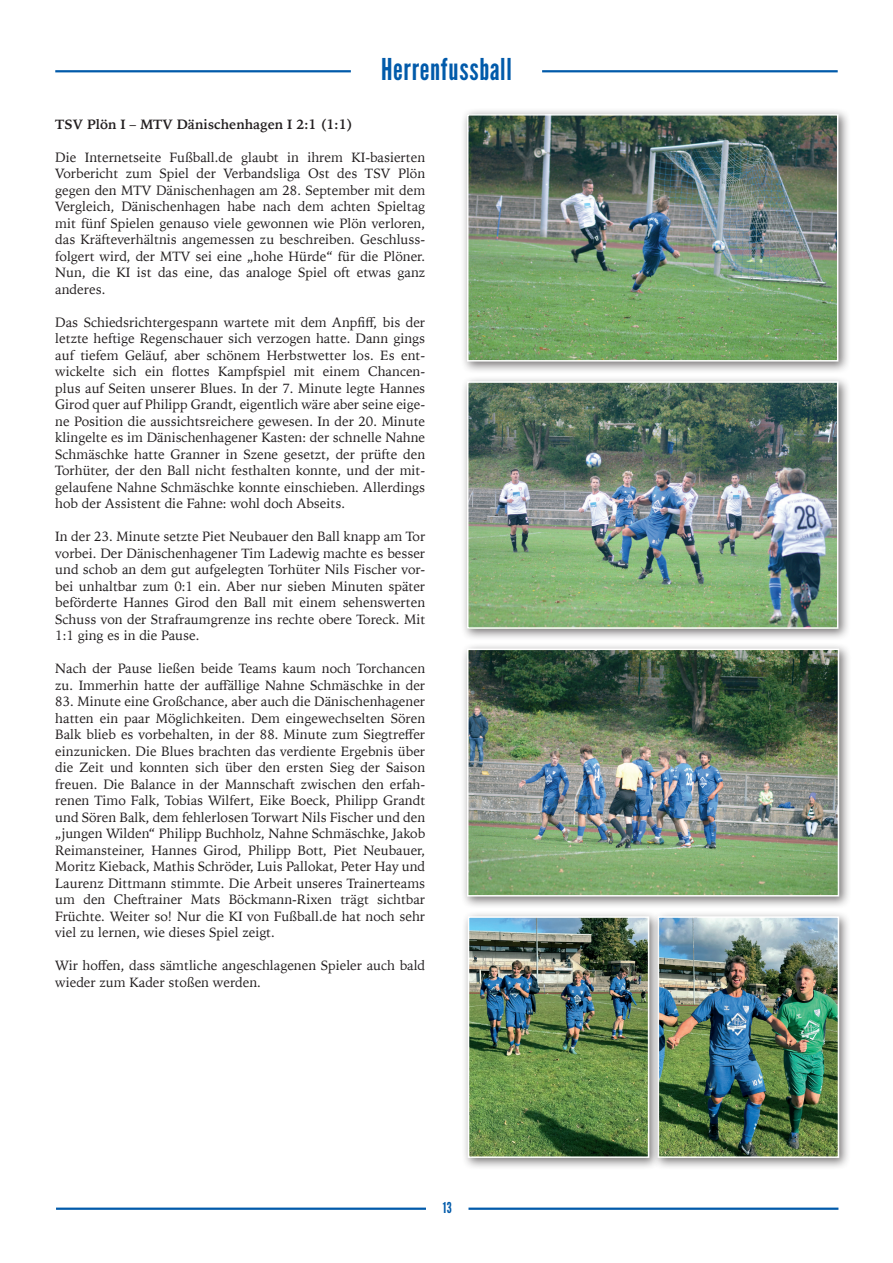
<style>
.page{position:relative;width:893px;height:1263px;background:#fff}
.page>*{position:absolute;margin:0;border:0;box-sizing:border-box;transform-origin:0 0}
.t1{font:30px "League Gothic";letter-spacing:.025em;color:#015aaa}
.t2{font:15px "League Gothic";color:#015aaa}
.t3{font:13.5px/16.5px "Iowan Old Style";color:#231f20;text-align:justify}
.t4{font:700 13.5px "Iowan Old Style";color:#231f20}
</style>
<div class="page">
<hr style="left:56px;top:1207px;width:370px;height:3px;background:#015aaa">
<hr style="left:468px;top:1207px;width:370px;height:3px;background:#015aaa">
<hr style="left:55px;top:70px;width:296px;height:2px;background:#015aaa">
<hr style="left:542px;top:70px;width:296px;height:2px;background:#015aaa">
<div style="left:461px;top:108px;width:389px;height:266px;background:#231f20;opacity:.6"></div>
<img style="left:470px;top:117px;width:365px;height:242px">
<div style="left:467px;top:114px;width:371px;height:248px;border:2px solid #fff"></div>
<div style="left:461px;top:375px;width:389px;height:266px;background:#231f20;opacity:.6"></div>
<img style="left:470px;top:384px;width:365px;height:242px">
<div style="left:467px;top:381px;width:371px;height:248px;border:2px solid #fff"></div>
<div style="left:461px;top:643px;width:390px;height:266px;background:#231f20;opacity:.6"></div>
<img style="left:470px;top:651px;width:366px;height:242px">
<div style="left:467px;top:648px;width:372px;height:248px;border:2px solid #fff"></div>
<div style="left:652px;top:910px;width:199px;height:260px;background:#231f20;opacity:.6"></div>
<img style="left:662px;top:919px;width:174px;height:236px">
<div style="left:658px;top:916px;width:181px;height:242px;border:2px solid #fff"></div>
<div style="left:462px;top:910px;width:200px;height:260px;background:#231f20;opacity:.6"></div>
<img style="left:471px;top:919px;width:175px;height:236px">
<div style="left:468px;top:916px;width:181px;height:242px;border:2px solid #fff"></div>
<h1 class="t1" style="left:381px;top:51px;width:132px">Herrenfussball</h1>
<p class="t4" style="left:55px;top:112px;width:299px">TSV Plön I – MTV Dänischenhagen I 2:1 (1:1)</p>
<p class="t3" style="left:55px;top:148px;width:371px">Die Internetseite Fußball.de glaubt in ihrem KI-basierten Vorbericht zum Spiel der Verbandsliga Ost des TSV Plön gegen den MTV Dänischenhagen am 28. September mit dem Vergleich, Dänischenhagen habe nach dem achten Spieltag mit fünf Spielen genauso viele gewonnen wie Plön verloren, das Kräfteverhältnis angemessen zu beschreiben. Geschluss&shy;folgert wird, der MTV sei eine „hohe Hürde“ für die Plöner.<br>Nun, die KI ist das eine, das analoge Spiel oft etwas ganz anderes.</p>
<p class="t3" style="left:55px;top:313px;width:371px">Das Schiedsrichtergespann wartete mit dem Anpfiff, bis der letzte heftige Regenschauer sich verzogen hatte. Dann gings auf tiefem Geläuf, aber schönem Herbstwetter los. Es ent&shy;wickelte sich ein flottes Kampfspiel mit einem Chancen&shy;plus auf Seiten unserer Blues. In der 7. Minute legte Hannes Girod quer auf Philipp Grandt, eigentlich wäre aber seine eige&shy;ne Position die aussichtsreichere gewesen. In der 20. Minute klingelte es im Dänischenhagener Kasten: der schnelle Nahne Schmäschke hatte Granner in Szene gesetzt, der prüfte den Torhüter, der den Ball nicht festhalten konnte, und der mit&shy;gelaufene Nahne Schmäschke konnte einschieben. Allerdings hob der Assistent die Fahne: wohl doch Abseits.</p>
<p class="t3" style="left:55px;top:528px;width:371px">In der 23. Minute setzte Piet Neubauer den Ball knapp am Tor vorbei. Der Dänischenhagener Tim Ladewig machte es besser und schob an dem gut aufgelegten Torhüter Nils Fischer vor&shy;bei unhaltbar zum 0:1 ein. Aber nur sieben Minuten später beförderte Hannes Girod den Ball mit einem sehenswerten Schuss von der Strafraumgrenze ins rechte obere Toreck. Mit 1:1 ging es in die Pause.</p>
<p class="t3" style="left:55px;top:660px;width:371px">Nach der Pause ließen beide Teams kaum noch Torchancen zu. Immerhin hatte der auffällige Nahne Schmäschke in der</p>
<p class="t3" style="left:55px;top:693px;width:371px">83. Minute eine Großchance, aber auch die Dänischenhagener hatten ein paar Möglichkeiten. Dem eingewechselten Sören Balk blieb es vorbehalten, in der 88. Minute zum Siegtreffer einzunicken. Die Blues brachten das verdiente Ergebnis über die Zeit und konnten sich über den ersten Sieg der Saison freuen. Die Balance in der Mannschaft zwischen den erfah&shy;renen Timo Falk, Tobias Wilfert, Eike Boeck, Philipp Grandt und Sören Balk, dem fehlerlosen Torwart Nils Fischer und den „jungen Wilden“ Philipp Buchholz, Nahne Schmäschke, Jakob Reimansteiner, Hannes Girod, Philipp Bott, Piet Neubauer, Moritz Kieback, Mathis Schröder, Luis Pallokat, Peter Hay und Laurenz Dittmann stimmte. Die Arbeit unseres Trainerteams um den Cheftrainer Mats Böckmann-Rixen trägt sichtbar Früchte. Weiter so! Nur die KI von Fußball.de hat noch sehr viel zu lernen, wie dieses Spiel zeigt.</p>
<p class="t3" style="left:55px;top:957px;width:371px">Wir hoffen, dass sämtliche angeschlagenen Spieler auch bald wieder zum Kader stoßen werden.</p>
<p class="t2" style="left:443px;top:1199px;width:10px">13</p>
</div>
